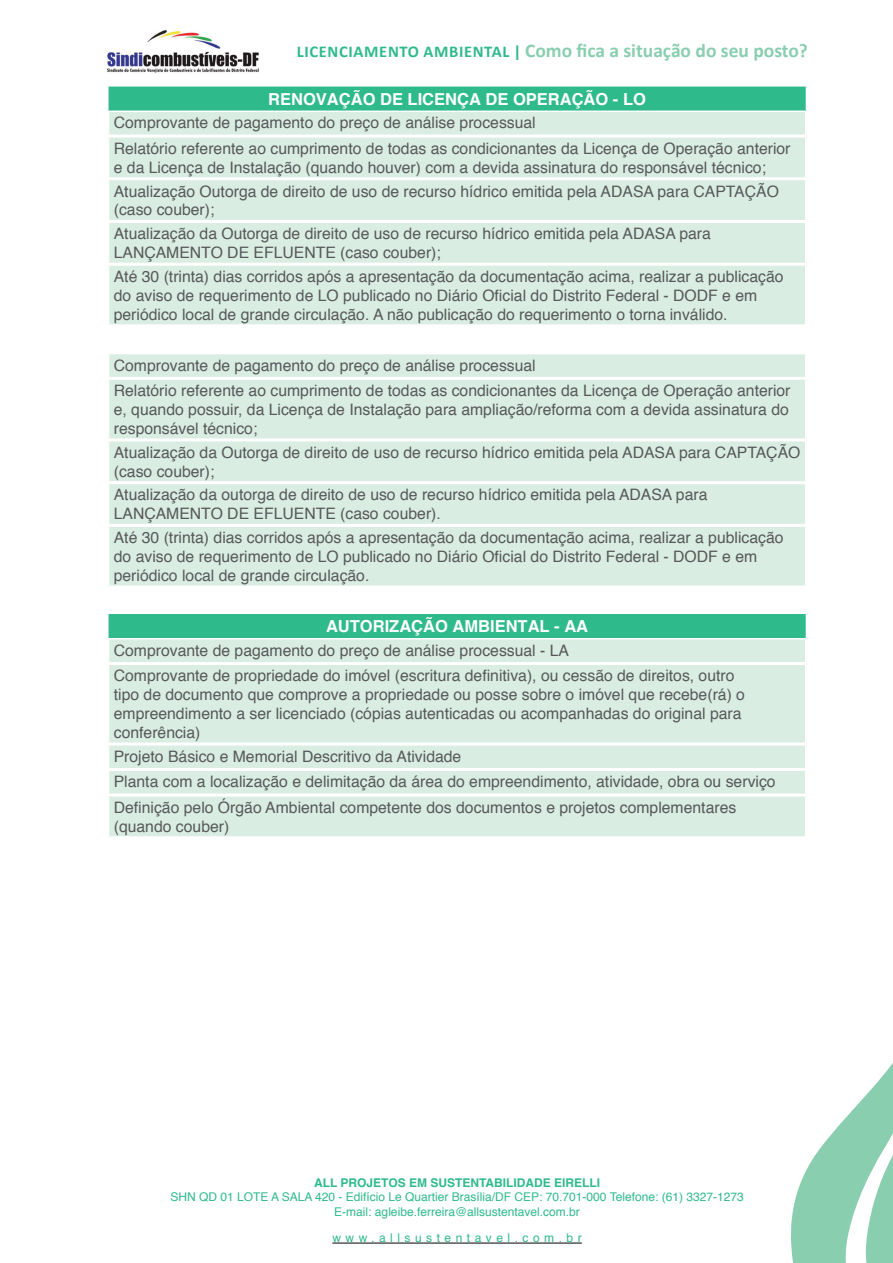
<style>
.page{position:relative;width:893px;height:1263px;background:#fff}
.page>*{position:absolute;margin:0;border:0;box-sizing:border-box;transform-origin:0 0}
.t1{font:700 19.5px "Calibri";color:#8aceb0}
.t2{font:700 16.5px "Helvetica";color:#fff}
.t3{font:15.75px/18.9px "Helvetica";color:#57585a}
.t4{font:12px/14.4px "Helvetica";color:#2fba8c;text-align:center}
.t5{font:700 12px "Helvetica";color:#2fba8c}
.t6{font:12px "Helvetica";letter-spacing:.375em;color:#2fba8c}
.s1{font-size:16.5px;color:#2fba8c}
</style>
<div class="page">
<hr style="left:332px;top:1243px;width:250px;height:1px;background:#000">
<svg style="left:791px;top:1063px;width:102px;height:200px"></svg>
<img style="left:107px;top:30px;width:152px;height:43px">
<div style="left:108px;top:86px;width:698px;height:25px;background:#2fba8c"></div>
<div style="left:109px;top:112px;width:696px;height:212px;background:#d9ede2"></div>
<hr style="left:107px;top:85px;width:700px;height:2px;background:#fff">
<hr style="left:107px;top:87px;width:2px;height:24px;background:#fff">
<hr style="left:106px;top:135px;width:702px;height:3px;background:#fff">
<hr style="left:106px;top:177px;width:702px;height:3px;background:#fff">
<hr style="left:106px;top:220px;width:702px;height:3px;background:#fff">
<hr style="left:106px;top:263px;width:702px;height:3px;background:#fff">
<div style="left:109px;top:354px;width:696px;height:231px;background:#d9ede2"></div>
<hr style="left:106px;top:377px;width:702px;height:3px;background:#fff">
<hr style="left:106px;top:438px;width:702px;height:3px;background:#fff">
<hr style="left:106px;top:481px;width:702px;height:3px;background:#fff">
<hr style="left:106px;top:524px;width:702px;height:3px;background:#fff">
<div style="left:108px;top:613px;width:698px;height:26px;background:#2fba8c"></div>
<div style="left:109px;top:639px;width:696px;height:197px;background:#d9ede2"></div>
<hr style="left:107px;top:612px;width:700px;height:2px;background:#fff">
<hr style="left:107px;top:614px;width:2px;height:24px;background:#fff">
<hr style="left:107px;top:638px;width:700px;height:1px;background:#fff">
<hr style="left:106px;top:662px;width:702px;height:3px;background:#fff">
<hr style="left:106px;top:742px;width:702px;height:3px;background:#fff">
<hr style="left:106px;top:768px;width:702px;height:3px;background:#fff">
<hr style="left:106px;top:793px;width:702px;height:3px;background:#fff">
<p class="t1" style="left:297px;top:38px;width:512px"><span class="s1">LICENCIAMENTO AMBIENTAL |</span> Como fica a situação do seu posto?</p>
<p class="t2" style="left:268px;top:86px;width:379px">RENOVAÇÃO DE LICENÇA DE OPERAÇÃO - LO</p>
<p class="t3" style="left:114px;top:111px;width:678px;line-height:25.5px">Comprovante de pagamento do preço de análise processual<br>Relatório referente ao cumprimento de todas as condicionantes da Licença de Operação anterior</p>
<p class="t3" style="left:114px;top:156px;width:667px;line-height:23.9px">e da Licença de Instalação (quando houver) com a devida assinatura do responsável técnico;<br>Atualização Outorga de direito de uso de recurso hídrico emitida pela ADASA para CAPTAÇÃO</p>
<p class="t3" style="left:114px;top:198px;width:599px;line-height:23.9px">(caso couber);<br>Atualização da Outorga de direito de uso de recurso hídrico emitida pela ADASA para</p>
<p class="t3" style="left:114px;top:241px;width:671px;line-height:23.9px">LANÇAMENTO DE EFLUENTE (caso couber);<br>Até 30 (trinta) dias corridos após a apresentação da documentação acima, realizar a publicação</p>
<p class="t3" style="left:114px;top:286px;width:645px">do aviso de requerimento de LO publicado no Diário Oficial do Distrito Federal - DODF e em periódico local de grande circulação. A não publicação do requerimento o torna inválido.</p>
<p class="t3" style="left:114px;top:353px;width:678px;line-height:25.5px">Comprovante de pagamento do preço de análise processual<br>Relatório referente ao cumprimento de todas as condicionantes da Licença de Operação anterior</p>
<p class="t3" style="left:114px;top:401px;width:676px">e, quando possuir, da Licença de Instalação para ampliação/reforma com a devida assinatura do responsável técnico;</p>
<p class="t3" style="left:114px;top:443px;width:688px">Atualização da Outorga de direito de uso de recurso hídrico emitida pela ADASA para CAPTAÇÃO (caso couber);</p>
<p class="t3" style="left:114px;top:486px;width:595px">Atualização da outorga de direito de uso de recurso hídrico emitida pela ADASA para<br>LANÇAMENTO DE EFLUENTE (caso couber).</p>
<p class="t3" style="left:114px;top:529px;width:671px">Até 30 (trinta) dias corridos após a apresentação da documentação acima, realizar a publicação do aviso de requerimento de LO publicado no Diário Oficial do Distrito Federal - DODF e em periódico local de grande circulação.</p>
<p class="t2" style="left:326px;top:613px;width:264px">AUTORIZAÇÃO AMBIENTAL - AA</p>
<p class="t3" style="left:114px;top:638px;width:622px;line-height:25.5px">Comprovante de pagamento do preço de análise processual - LA<br>Comprovante de propriedade do imóvel (escritura definitiva), ou cessão de direitos, outro</p>
<p class="t3" style="left:114px;top:686px;width:633px">tipo de documento que comprove a propriedade ou posse sobre o imóvel que recebe(rá) o empreendimento a ser licenciado (cópias autenticadas ou acompanhadas do original para conferência)</p>
<p class="t3" style="left:114px;top:744px;width:663px;line-height:25.5px">Projeto Básico e Memorial Descritivo da Atividade<br>Planta com a localização e delimitação da área do empreendimento, atividade, obra ou serviço<br>Definição pelo Órgão Ambiental competente dos documentos e projetos complementares</p>
<p class="t3" style="left:114px;top:817px;width:117px">(quando couber)</p>
<p class="t5" style="left:314px;top:1173px;width:288px">ALL PROJETOS EM SUSTENTABILIDADE EIRELLI</p>
<p class="t4" style="left:170px;top:1190px;width:575px">SHN QD 01 LOTE A SALA 420 - Edifício Le Quartier Brasília/DF CEP: 70.701-000 Telefone: (61) 3327-1273<br>E-mail: agleibe.ferreira@allsustentavel.com.br</p>
<p class="t6" style="left:332px;top:1229px;width:251px">www.allsustentavel.com.br</p>
</div>
